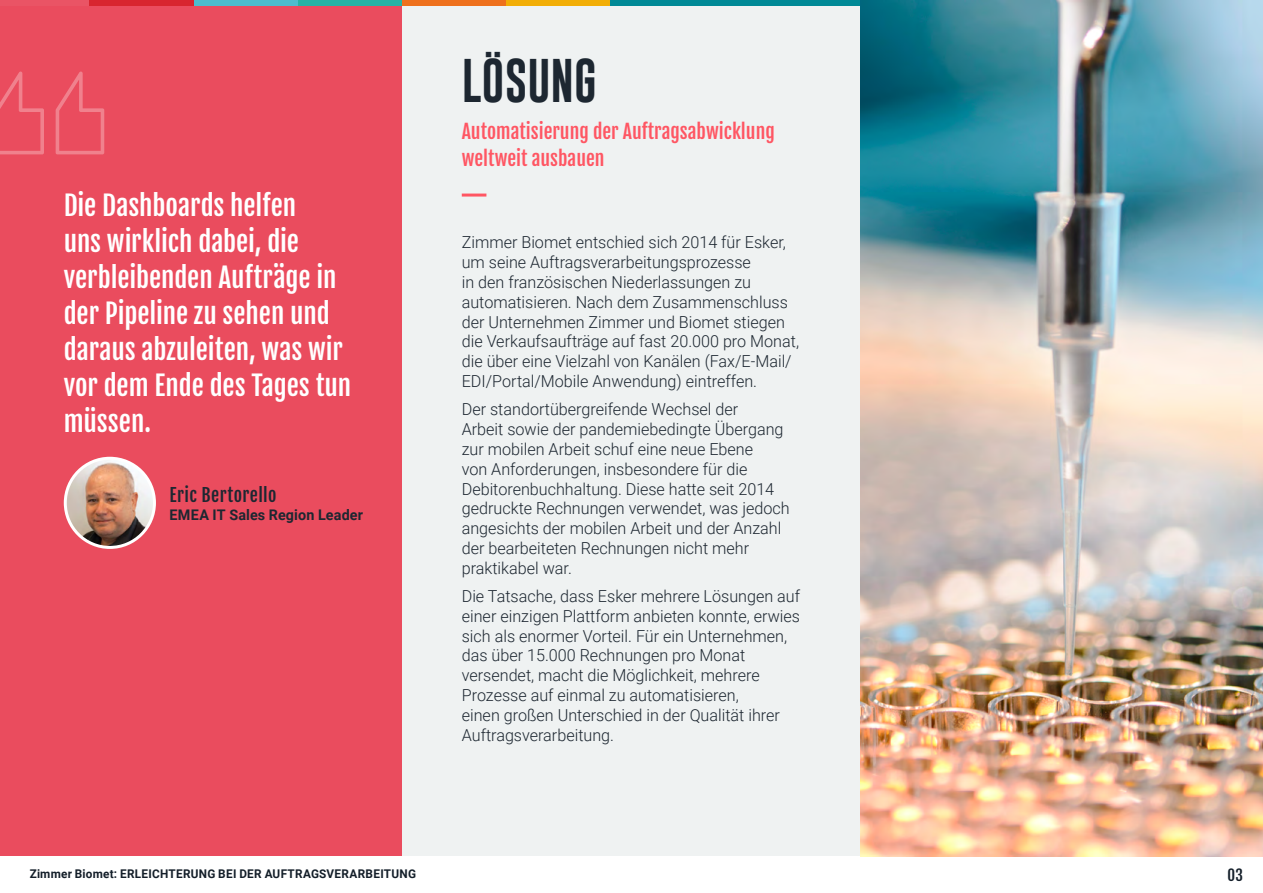
<style>
.page{position:relative;width:1263px;height:893px;background:#fff}
.page>*{position:absolute;margin:0;border:0;box-sizing:border-box;transform-origin:0 0}
.t1{font:45px "Gobold";color:#1d2731}
.t2{font:27px/36px "Fjalla One";letter-spacing:-.005em;color:#fff}
.t3{font:19.5px/27px "Fjalla One";color:#ff5663}
.t4{font:18px "Fjalla One";letter-spacing:.02em;color:#1d2731}
.t5{font:300 16.5px/19.8px "Roboto";color:#1d2731}
.t6{font:15px "Fjalla One";color:#131e29}
.t7{font:700 14.7px "Roboto";letter-spacing:.01em;color:#1d2731}
.t8{font:700 12px "Roboto";letter-spacing:.02em;color:#131e29}
</style>
<div class="page">
<div style="left:357px;top:0;width:906px;height:893px;background:#eff2f2"></div>
<div style="left:0;top:0;width:402px;height:856px;background:#ea4c5e"></div>
<svg style="left:56px;top:72px;width:48px;height:82px"></svg>
<svg style="left:0;top:72px;width:44px;height:82px"></svg>
<hr style="left:462px;top:194px;width:24px;height:3px;background:#ff5663">
<div style="left:0;top:856px;width:1263px;height:37px;background:#fff"></div>
<div style="left:0;top:0;width:90px;height:6px;background:#ea5465"></div>
<div style="left:90px;top:0;width:104px;height:6px;background:#d8252f"></div>
<div style="left:194px;top:0;width:104px;height:6px;background:#4dbdcd"></div>
<div style="left:298px;top:0;width:105px;height:6px;background:#26b3a5"></div>
<div style="left:402px;top:0;width:105px;height:6px;background:#ee711d"></div>
<div style="left:507px;top:0;width:104px;height:6px;background:#f2ae06"></div>
<div style="left:610px;top:0;width:653px;height:6px;background:#008996"></div>
<img style="left:860px;top:0;width:403px;height:856px">
<img style="left:65px;top:458px;width:89px;height:89px;border-radius:45px">
<div style="left:64px;top:457px;width:92px;height:92px;border:3px solid #fff;border-radius:50%"></div>
<h2 class="t2" style="left:64px;top:188px;width:289px">Die Dashboards helfen<br>uns wirklich dabei, die verbleibenden Aufträge in der Pipeline zu sehen und daraus abzuleiten, was wir vor dem Ende des Tages tun müssen.</h2>
<p class="t4" style="left:169px;top:484px;width:108px">Eric Bertorello</p>
<p class="t7" style="left:169px;top:504px;width:195px">EMEA IT Sales Region Leader</p>
<h1 class="t1" style="left:462px;top:52px;width:137px">LÖSUNG</h1>
<p class="t3" style="left:462px;top:118px;width:315px">Automatisierung der Auftragsabwicklung weltweit ausbauen</p>
<p class="t5" style="left:462px;top:232px;width:339px">Zimmer Biomet entschied sich 2014 für Esker, um seine Auftragsverarbeitungsprozesse<br>in den französischen Niederlassungen zu automatisieren. Nach dem Zusammenschluss der Unternehmen Zimmer und Biomet stiegen die Verkaufsaufträge auf fast 20.000 pro Monat, die über eine Vielzahl von Kanälen (Fax/E-Mail/ EDI/Portal/Mobile Anwendung) eintreffen.</p>
<p class="t5" style="left:462px;top:399px;width:329px">Der standortübergreifende Wechsel der<br>Arbeit sowie der pandemiebedingte Übergang zur mobilen Arbeit schuf eine neue Ebene<br>von Anforderungen, insbesondere für die Debitorenbuchhaltung. Diese hatte seit 2014 gedruckte Rechnungen verwendet, was jedoch angesichts der mobilen Arbeit und der Anzahl der bearbeiteten Rechnungen nicht mehr praktikabel war.</p>
<p class="t5" style="left:462px;top:586px;width:340px">Die Tatsache, dass Esker mehrere Lösungen auf einer einzigen Plattform anbieten konnte, erwies sich als enormer Vorteil. Für ein Unternehmen, das über 15.000 Rechnungen pro Monat versendet, macht die Möglichkeit, mehrere Prozesse auf einmal zu automatisieren,<br>einen großen Unterschied in der Qualität ihrer Auftragsverarbeitung.</p>
<p class="t8" style="left:30px;top:866px;width:388px">Zimmer Biomet: ERLEICHTERUNG BEI DER AUFTRAGSVERARBEITUNG</p>
<p class="t6" style="left:1227px;top:866px;width:17px">03</p>
</div>
